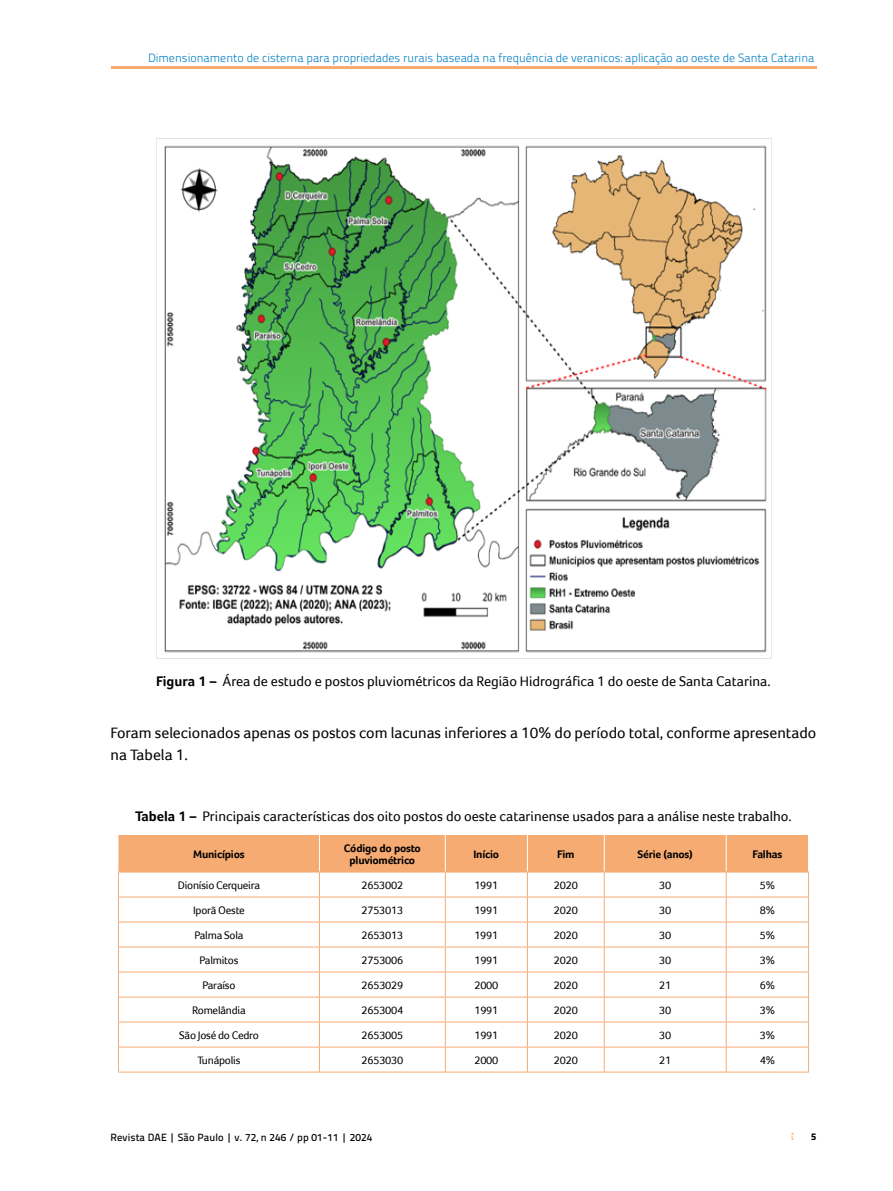
<style>
.page{position:relative;width:893px;height:1191px;background:#fff}
.page>*{position:absolute;margin:0;border:0;box-sizing:border-box;transform-origin:0 0}
.t1{font:15.75px/22.5px "Foco";color:#000}
.t2{font:14.25px "Foco";color:#000}
.t3{font:300 12px "Titillium Text 22 L";color:#007ec3}
.t4{font:11.25px "Foco";letter-spacing:-.02em;color:#000}
.t5{font:700 11.25px/12px "Foco";letter-spacing:-.02em;color:#000;text-align:center}
.t6{font:500 10.5px "Titillium Text 22 L";letter-spacing:.01em;color:#000}
.t7{font:800 9.75px "Titillium Text 22 L";color:#000}
.s1{font-weight:700}
</style>
<div class="page">
<svg style="left:791px;top:1133px;width:2px;height:6px"></svg>
<hr style="left:111px;top:66px;width:705px;height:3px;background:#f6ab72">
<img style="left:156px;top:138px;width:615px;height:521px">
<hr style="left:118px;top:1071px;width:201px;height:1px;background:#f6ab72">
<hr style="left:319px;top:1071px;width:126px;height:1px;background:#f6ab72">
<hr style="left:445px;top:1071px;width:82px;height:1px;background:#f6ab72">
<hr style="left:527px;top:1071px;width:77px;height:1px;background:#f6ab72">
<hr style="left:604px;top:1071px;width:122px;height:1px;background:#f6ab72">
<hr style="left:726px;top:1071px;width:83px;height:1px;background:#f6ab72">
<svg style="left:118px;top:835px;width:691px;height:236px"></svg>
<p class="t3" style="left:148px;top:49px;width:668px">Dimensionamento de cisterna para propriedades rurais baseada na frequência de veranicos: aplicação ao oeste de Santa Catarina</p>
<p class="t2" style="left:156px;top:672px;width:616px"><span class="s1">Figura 1 –</span> Área de estudo e postos pluviométricos da Região Hidrográfica 1 do oeste de Santa Catarina.</p>
<h1 class="t1" style="left:111px;top:721px;width:707px">Foram selecionados apenas os postos com lacunas inferiores a 10% do período total, conforme apresentado na Tabela 1.</h1>
<p class="t2" style="left:135px;top:807px;width:658px"><span class="s1">Tabela 1 –</span> Principais características dos oito postos do oeste catarinense usados para a análise neste trabalho.</p>
<p class="t5" style="left:193px;top:847px;width:53px">Municípios</p>
<p class="t5" style="left:344px;top:841px;width:78px">Código do posto pluviométrico</p>
<p class="t5" style="left:473px;top:847px;width:27px">Início</p>
<p class="t5" style="left:557px;top:847px;width:19px">Fim</p>
<p class="t5" style="left:638px;top:847px;width:57px">Série (anos)</p>
<p class="t5" style="left:753px;top:847px;width:31px">Falhas</p>
<p class="t4" style="left:178px;top:878px;width:84px">Dionísio Cerqueira</p>
<p class="t4" style="left:361px;top:878px;width:43px">2653002</p>
<p class="t4" style="left:474px;top:878px;width:26px">1991</p>
<p class="t4" style="left:554px;top:878px;width:26px">2020</p>
<p class="t4" style="left:659px;top:878px;width:14px">30</p>
<p class="t4" style="left:760px;top:878px;width:17px">5%</p>
<p class="t4" style="left:193px;top:903px;width:53px">Iporã Oeste</p>
<p class="t4" style="left:361px;top:903px;width:43px">2753013</p>
<p class="t4" style="left:474px;top:903px;width:26px">1991</p>
<p class="t4" style="left:554px;top:903px;width:26px">2020</p>
<p class="t4" style="left:659px;top:903px;width:14px">30</p>
<p class="t4" style="left:760px;top:903px;width:17px">8%</p>
<p class="t4" style="left:194px;top:928px;width:51px">Palma Sola</p>
<p class="t4" style="left:361px;top:928px;width:43px">2653013</p>
<p class="t4" style="left:474px;top:928px;width:26px">1991</p>
<p class="t4" style="left:554px;top:928px;width:26px">2020</p>
<p class="t4" style="left:659px;top:928px;width:14px">30</p>
<p class="t4" style="left:760px;top:928px;width:17px">5%</p>
<p class="t4" style="left:200px;top:953px;width:40px">Palmitos</p>
<p class="t4" style="left:361px;top:953px;width:43px">2753006</p>
<p class="t4" style="left:474px;top:953px;width:26px">1991</p>
<p class="t4" style="left:554px;top:953px;width:26px">2020</p>
<p class="t4" style="left:659px;top:953px;width:14px">30</p>
<p class="t4" style="left:760px;top:953px;width:17px">3%</p>
<p class="t4" style="left:202px;top:978px;width:34px">Paraíso</p>
<p class="t4" style="left:361px;top:978px;width:43px">2653029</p>
<p class="t4" style="left:474px;top:978px;width:26px">2000</p>
<p class="t4" style="left:554px;top:978px;width:26px">2020</p>
<p class="t4" style="left:659px;top:978px;width:14px">21</p>
<p class="t4" style="left:760px;top:978px;width:17px">6%</p>
<p class="t4" style="left:192px;top:1003px;width:55px">Romelândia</p>
<p class="t4" style="left:361px;top:1003px;width:43px">2653004</p>
<p class="t4" style="left:474px;top:1003px;width:26px">1991</p>
<p class="t4" style="left:554px;top:1003px;width:26px">2020</p>
<p class="t4" style="left:659px;top:1003px;width:14px">30</p>
<p class="t4" style="left:760px;top:1003px;width:17px">3%</p>
<p class="t4" style="left:179px;top:1028px;width:81px">São José do Cedro</p>
<p class="t4" style="left:361px;top:1028px;width:43px">2653005</p>
<p class="t4" style="left:474px;top:1028px;width:26px">1991</p>
<p class="t4" style="left:554px;top:1028px;width:26px">2020</p>
<p class="t4" style="left:659px;top:1028px;width:14px">30</p>
<p class="t4" style="left:760px;top:1028px;width:17px">3%</p>
<p class="t4" style="left:198px;top:1053px;width:44px">Tunápolis</p>
<p class="t4" style="left:361px;top:1053px;width:43px">2653030</p>
<p class="t4" style="left:474px;top:1053px;width:26px">2000</p>
<p class="t4" style="left:554px;top:1053px;width:26px">2020</p>
<p class="t4" style="left:659px;top:1053px;width:14px">21</p>
<p class="t4" style="left:760px;top:1053px;width:17px">4%</p>
<p class="t6" style="left:111px;top:1129px;width:263px">Revista DAE | São Paulo | v. 72, n 246 / pp 01-11 | 2024</p>
<p class="t7" style="left:811px;top:1129px;width:7px">5</p>
</div>
